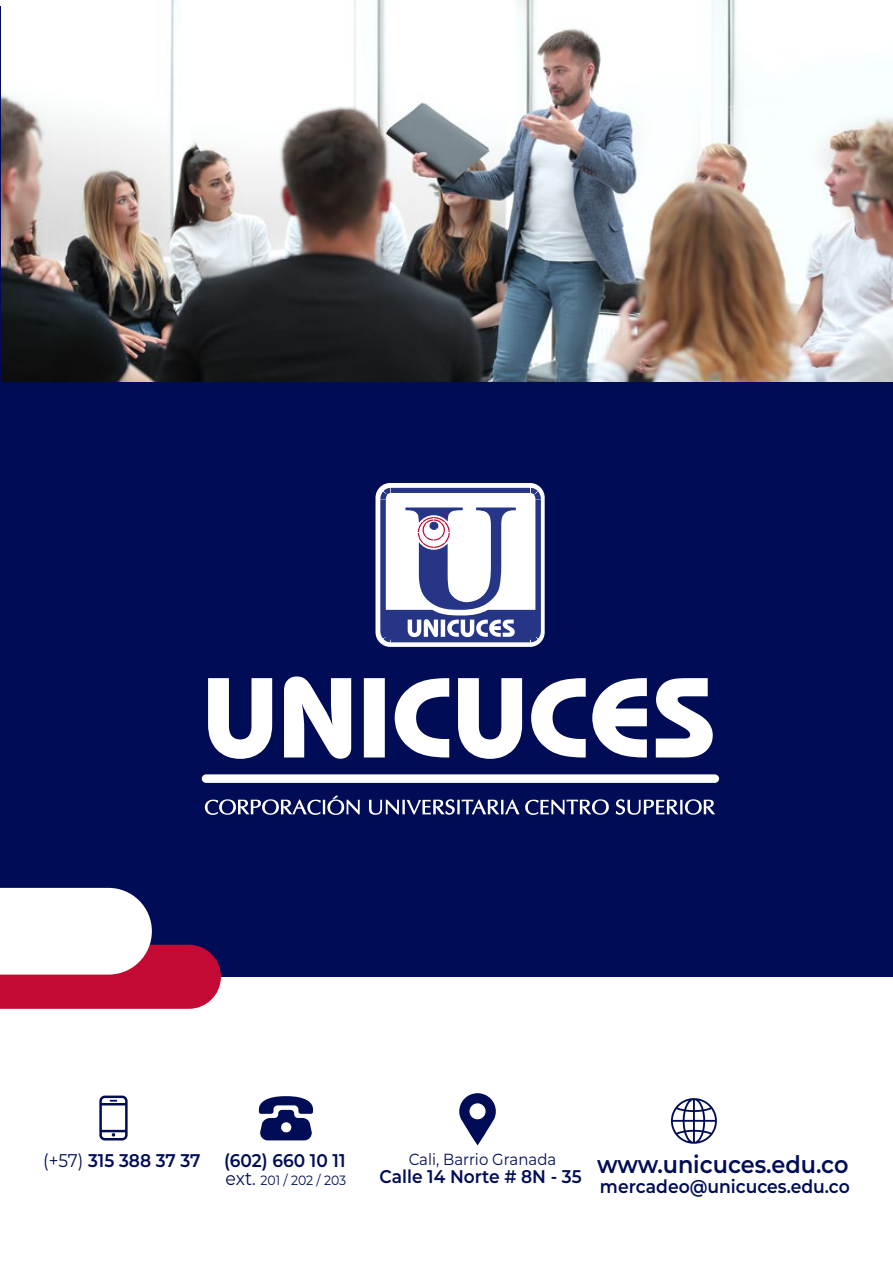
<style>
.page{position:relative;width:893px;height:1263px;background:#fff}
.page>*{position:absolute;margin:0;border:0;box-sizing:border-box;transform-origin:0 0}
.t1{font:600 24.15px "Montserrat";color:#000d56;scale:.93 1}
.t2{font:600 18.45px "Montserrat";color:#000d56;scale:.93 1}
.t3{font:600 18.3px "Montserrat";color:#000d56;scale:.93 1}
.t4{font:16.05px "Montserrat";color:#000d56;scale:.93 1}
.t5{font:13.5px "Montserrat";letter-spacing:-.005em;color:#000d56;scale:.93 1}
.s1{font-size:18.75px}
.s2{font-weight:400}
</style>
<div class="page">
<div style="left:0;top:7px;width:893px;height:970px;background:#000d56"></div>
<svg style="left:0;top:888px;width:221px;height:121px"></svg>
<div style="left:375px;top:483px;width:170px;height:164px;background:#fff;border-radius:15px"></div>
<svg style="left:380px;top:488px;width:161px;height:154px"></svg>
<svg style="left:208px;top:676px;width:505px;height:83px"></svg>
<div style="left:202px;top:774px;width:517px;height:9px;background:#fff;border-radius:4px"></div>
<svg style="left:205px;top:795px;width:510px;height:20px"></svg>
<img style="left:1px;top:0;width:892px;height:382px">
<svg style="left:259px;top:1096px;width:54px;height:44px"></svg>
<svg style="left:459px;top:1093px;width:37px;height:52px"></svg>
<svg style="left:99px;top:1095px;width:29px;height:45px"></svg>
<svg style="left:671px;top:1098px;width:46px;height:46px"></svg>
<p class="t3" style="left:224px;top:1147px;width:132px">(602) 660 10 11</p>
<p class="t4" style="left:409px;top:1148px;width:160px">Cali, Barrio Granada</p>
<p class="t5" style="left:226px;top:1171px;width:131px"><span class="s1">ext.</span> 201 / 202 / 203</p>
<p class="t3" style="left:43px;top:1148px;width:171px"><span class="s2">(+57)</span> 315 388 37 37</p>
<p class="t1" style="left:380px;top:1148px;width:506px"><sub>Calle</sub> <sub>14</sub> <sub>Norte</sub> <sub>#</sub> <sub>8N</sub> <sub>-</sub> <sub>35</sub> www.unicuces.edu.co</p>
<p class="t2" style="left:600px;top:1173px;width:270px">mercadeo@unicuces.edu.co</p>
</div>
